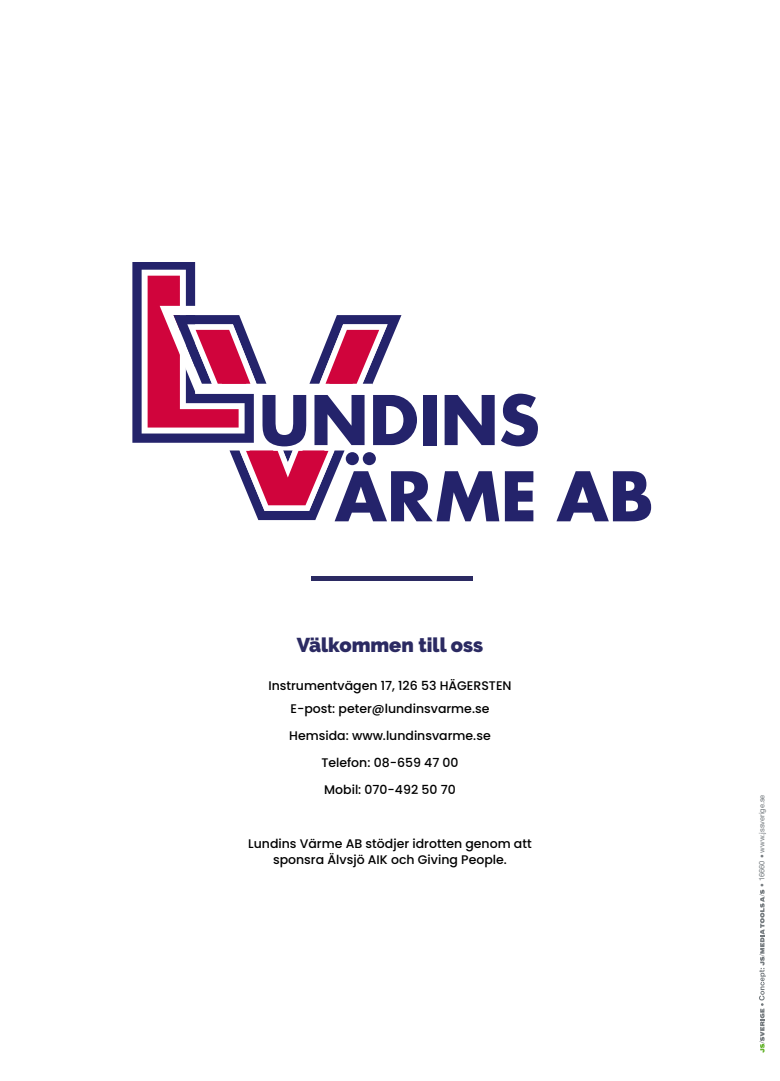
<style>
.page{position:relative;width:780px;height:1081px;background:#fff}
.page>*{position:absolute;margin:0;border:0;box-sizing:border-box;transform-origin:0 0}
.t1{font:900 20px "Raleway";color:#2b2a62}
.t2{font:500 12.5px/26.9px "Poppins";color:#000;text-align:center}
.t3{font:7.5px "Helvetica Neue LT Std";color:#73797d}
</style>
<div class="page">
<svg style="left:759px;top:889px;width:6px;height:163px"></svg>
<svg style="left:556px;top:471px;width:95px;height:50px"></svg>
<svg style="left:132px;top:262px;width:406px;height:259px"></svg>
<hr style="left:311px;top:576px;width:161px;height:4px;background:#2b2a62">
<h1 class="t1" style="left:297px;top:634px;width:188px">Välkommen till oss</h1>
<p class="t2" style="left:268px;top:674px;width:245px;line-height:23.4px">Instrumentvägen 17, 126 53 HÄGERSTEN<br>E-post: peter@lundinsvarme.se</p>
<p class="t2" style="left:289px;top:722px;width:203px">Hemsida: www.lundinsvarme.se<br>Telefon: 08-659 47 00<br>Mobil: 070-492 50 70</p>
<p class="t2" style="left:248px;top:835px;width:285px;line-height:16.2px">Lundins Värme AB stödjer idrotten genom att sponsra Älvsjö AIK och Giving People.</p>
<p class="t3" style="left:757px;top:887px;width:94px;rotate:-90deg">• 16660 • www.jssverige.se</p>
</div>
